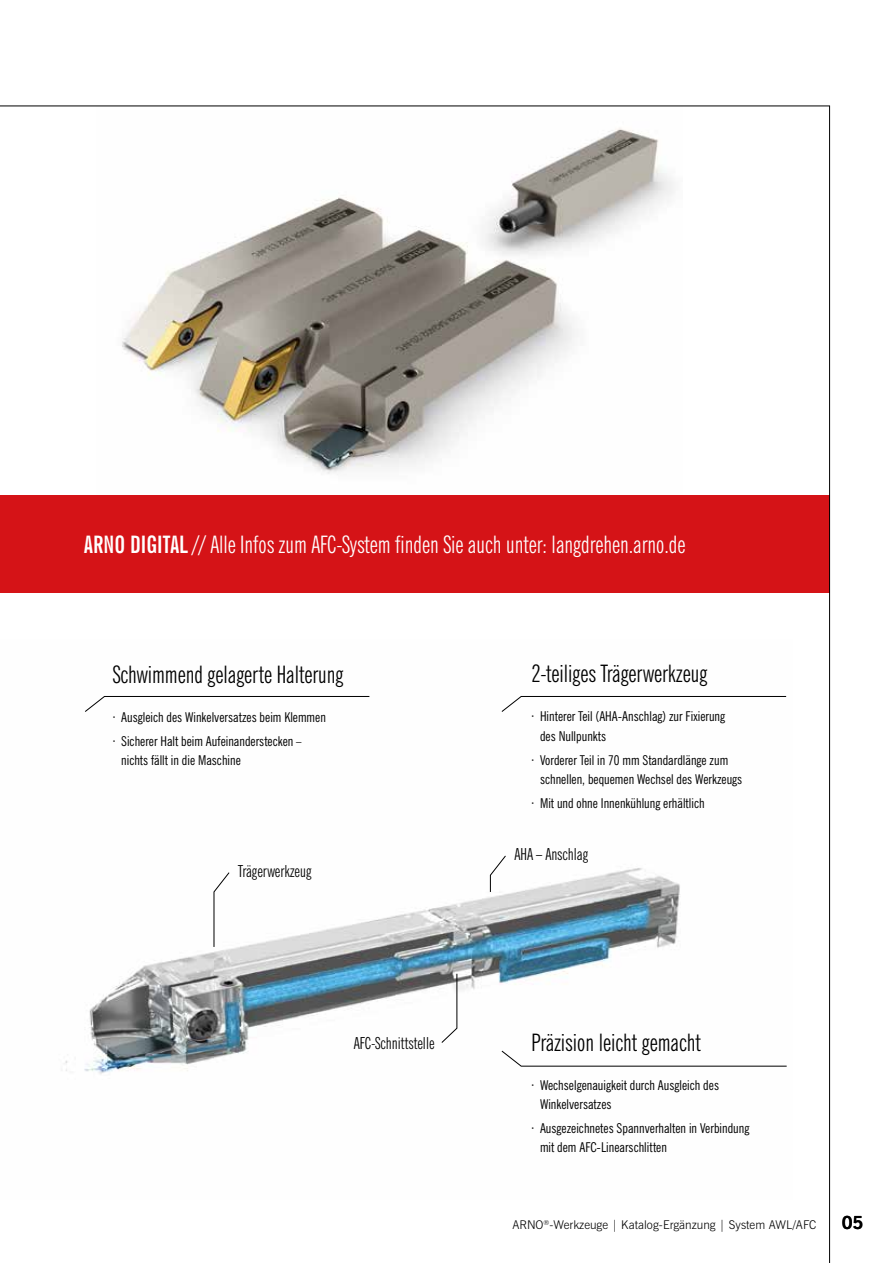
<style>
.page{position:relative;width:893px;height:1263px;background:#fff}
.page>*{position:absolute;margin:0;border:0;box-sizing:border-box;transform-origin:0 0}
.t1{font:24px "News Gothic Extra Cond";color:#000}
.t2{font:24px "News Gothic Extra Cond";color:#fff}
.t3{font:700 18px "News Gothic";color:#000}
.t4{font:16.5px "News Gothic Extra Cond";color:#000}
.t5{font:condensed 13.5px/19.5px "News Gothic";color:#000}
.t6{font:300 12px "News Gothic L";color:#000}
.s1{font-weight:700}
.s2{font-family:"News Gothic Extra Cond";font-weight:700;font-stretch:normal}
</style>
<div class="page">
<img style="left:65px;top:868px;width:722px;height:206px">
<img style="left:122px;top:128px;width:552px;height:346px">
<div style="left:0;top:495px;width:829px;height:98px;background:#d51317"></div>
<hr style="left:829px;top:106px;width:1px;height:1157px;background:#000">
<svg style="left:501px;top:1050px;width:286px;height:16px"></svg>
<svg style="left:85px;top:696px;width:285px;height:16px"></svg>
<svg style="left:501px;top:696px;width:286px;height:16px"></svg>
<svg style="left:490px;top:855px;width:16px;height:37px"></svg>
<svg style="left:441px;top:973px;width:16px;height:70px"></svg>
<svg style="left:214px;top:872px;width:16px;height:75px"></svg>
<hr style="left:0;top:106px;width:830px;height:1px;background:#000">
<h1 class="t2" style="left:84px;top:529px;width:603px"><span class="s1">ARNO DIGITAL</span> // Alle Infos zum AFC-System finden Sie auch unter: langdrehen.arno.de</h1>
<h1 class="t1" style="left:113px;top:659px;width:232px">Schwimmend gelagerte Halterung</h1>
<p class="t5" style="left:113px;top:705px;width:215px;line-height:23.7px"><span class="s2">·</span> Ausgleich des Winkelversatzes beim Klemmen <span class="s2">·</span> Sicherer Halt beim Aufeinanderstecken –</p>
<p class="t5" style="left:121px;top:750px;width:121px">nichts fällt in die Maschine</p>
<p class="t4" style="left:238px;top:860px;width:75px">Trägerwerkzeug</p>
<p class="t4" style="left:354px;top:1032px;width:82px">AFC-Schnittstelle</p>
<h1 class="t1" style="left:531px;top:658px;width:177px">2-teiliges Trägerwerkzeug</h1>
<p class="t5" style="left:540px;top:707px;width:187px;text-indent:-9px"><span class="s2">·</span> Hinterer Teil (AHA-Anschlag) zur Fixierung des Nullpunkts</p>
<p class="t5" style="left:540px;top:750px;width:204px;text-indent:-9px"><span class="s2">·</span> Vorderer Teil in 70 mm Standardlänge zum schnellen, bequemen Wechsel des Werkzeugs</p>
<p class="t5" style="left:531px;top:793px;width:175px"><span class="s2">·</span> Mit und ohne Innenkühlung erhältlich</p>
<p class="t4" style="left:515px;top:844px;width:75px">AHA – Anschlag</p>
<h1 class="t1" style="left:531px;top:1027px;width:171px">Präzision leicht gemacht</h1>
<p class="t5" style="left:540px;top:1075px;width:181px;text-indent:-9px"><span class="s2">·</span> Wechselgenauigkeit durch Ausgleich des<br>Winkelversatzes</p>
<p class="t5" style="left:540px;top:1118px;width:211px;text-indent:-9px"><span class="s2">·</span> Ausgezeichnetes Spannverhalten in Verbindung mit dem AFC-Linearschlitten</p>
<p class="t6" style="left:512px;top:1217px;width:305px">ARNO<sup>®</sup>-Werkzeuge | Katalog-Ergänzung | System AWL/AFC</p>
<h2 class="t3" style="left:842px;top:1210px;width:23px">05</h2>
</div>
